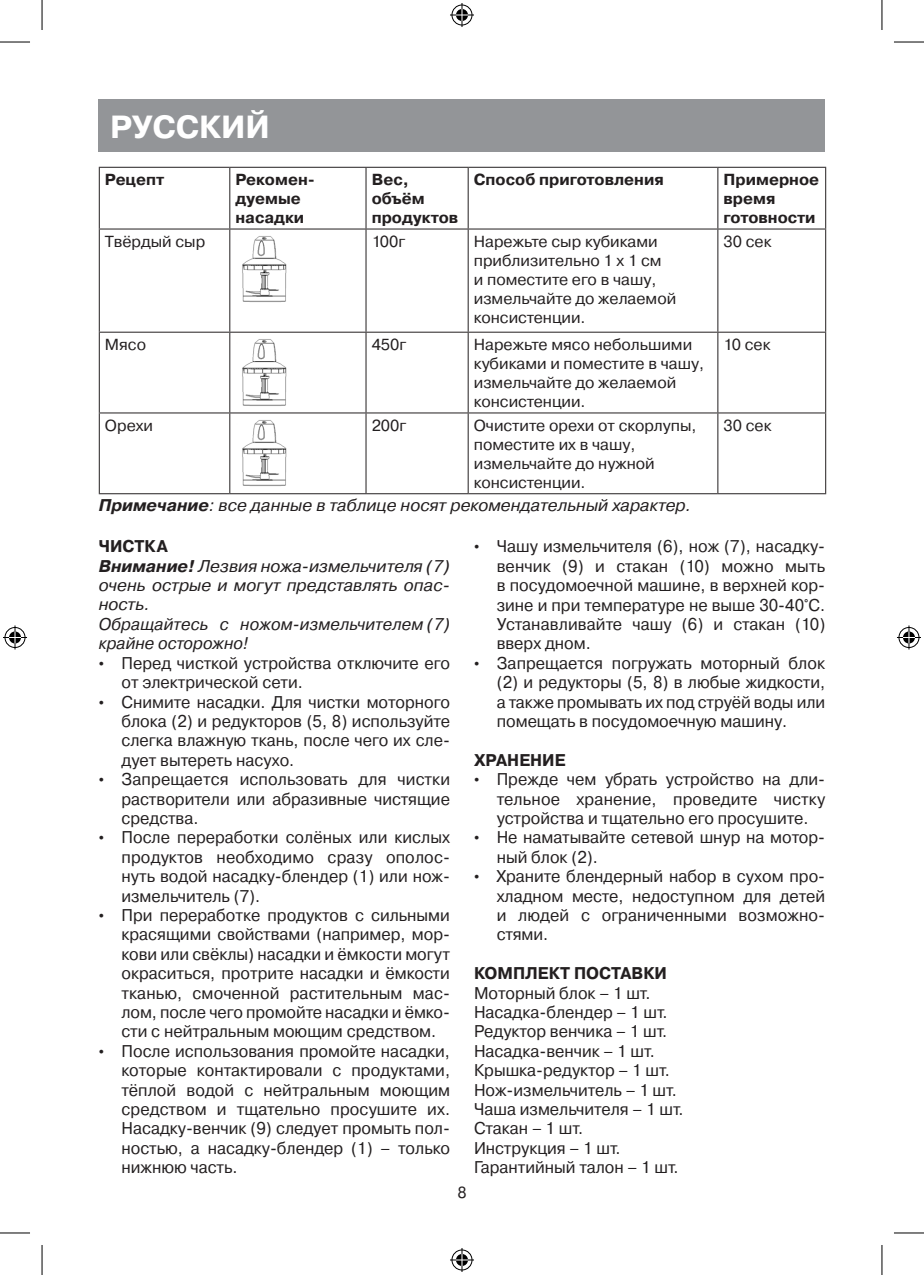
<style>
.page{position:relative;width:924px;height:1275px;background:#fff}
.page>*{position:absolute;margin:0;border:0;box-sizing:border-box;transform-origin:0 0}
.t1{font:700 32px "Pragmatica C";color:#fff}
.Text{font:17px/19.4px "Pragmatica C";color:#231f20;text-align:justify;scale:.96 1}
.Text-2{font:italic 17px/19.4px "Pragmatica C";color:#231f20;text-align:justify}
.Без_интервала{font:italic 17px "Pragmatica C";color:#231f20}
.Text-3{font:italic 17px/19.4px "Pragmatica C";color:#231f20;scale:.96 1}
.Text-4{font:700 17px "Pragmatica C";color:#231f20;scale:.96 1}
.Без_интервала-2{font:16px/19px "Pragmatica C";color:#231f20}
.Без_интервала-3{font:700 16px/19px "Pragmatica C";color:#231f20}
.s1{font-weight:700}
.s2{font-family:"Arial";font-size:15px}
</style>
<div class="page">
<div style="left:99px;top:99px;width:725px;height:53px;background:#939598"></div>
<hr style="left:229px;top:168px;width:1px;height:60px;background:#231f20">
<hr style="left:365px;top:168px;width:1px;height:60px;background:#231f20">
<hr style="left:467px;top:168px;width:1px;height:60px;background:#231f20">
<hr style="left:717px;top:168px;width:1px;height:60px;background:#231f20">
<hr style="left:229px;top:229px;width:1px;height:103px;background:#231f20">
<hr style="left:365px;top:229px;width:1px;height:103px;background:#231f20">
<hr style="left:467px;top:229px;width:1px;height:103px;background:#231f20">
<hr style="left:717px;top:229px;width:1px;height:103px;background:#231f20">
<hr style="left:229px;top:333px;width:1px;height:79px;background:#231f20">
<hr style="left:365px;top:333px;width:1px;height:79px;background:#231f20">
<hr style="left:467px;top:333px;width:1px;height:79px;background:#231f20">
<hr style="left:717px;top:333px;width:1px;height:79px;background:#231f20">
<hr style="left:229px;top:413px;width:1px;height:80px;background:#231f20">
<hr style="left:365px;top:413px;width:1px;height:80px;background:#231f20">
<hr style="left:467px;top:413px;width:1px;height:80px;background:#231f20">
<hr style="left:717px;top:413px;width:1px;height:80px;background:#231f20">
<hr style="left:99px;top:229px;width:1px;height:103px;background:#231f20">
<hr style="left:824px;top:229px;width:1px;height:103px;background:#231f20">
<hr style="left:99px;top:332px;width:131px;height:1px;background:#231f20">
<hr style="left:99px;top:333px;width:1px;height:79px;background:#231f20">
<hr style="left:230px;top:332px;width:136px;height:1px;background:#231f20">
<hr style="left:366px;top:332px;width:102px;height:1px;background:#231f20">
<hr style="left:468px;top:332px;width:249px;height:1px;background:#231f20">
<hr style="left:717px;top:332px;width:108px;height:1px;background:#231f20">
<hr style="left:824px;top:333px;width:1px;height:79px;background:#231f20">
<hr style="left:99px;top:167px;width:131px;height:1px;background:#231f20">
<hr style="left:99px;top:168px;width:1px;height:60px;background:#231f20">
<hr style="left:230px;top:167px;width:136px;height:1px;background:#231f20">
<hr style="left:366px;top:167px;width:102px;height:1px;background:#231f20">
<hr style="left:468px;top:167px;width:249px;height:1px;background:#231f20">
<hr style="left:717px;top:167px;width:108px;height:1px;background:#231f20">
<hr style="left:824px;top:168px;width:1px;height:60px;background:#231f20">
<hr style="left:99px;top:228px;width:131px;height:1px;background:#231f20">
<hr style="left:230px;top:228px;width:136px;height:1px;background:#231f20">
<hr style="left:366px;top:228px;width:102px;height:1px;background:#231f20">
<hr style="left:468px;top:228px;width:249px;height:1px;background:#231f20">
<hr style="left:717px;top:228px;width:108px;height:1px;background:#231f20">
<hr style="left:99px;top:412px;width:131px;height:1px;background:#231f20">
<hr style="left:99px;top:413px;width:1px;height:80px;background:#231f20">
<hr style="left:230px;top:412px;width:136px;height:1px;background:#231f20">
<hr style="left:366px;top:412px;width:102px;height:1px;background:#231f20">
<hr style="left:468px;top:412px;width:249px;height:1px;background:#231f20">
<hr style="left:717px;top:412px;width:108px;height:1px;background:#231f20">
<hr style="left:824px;top:413px;width:1px;height:80px;background:#231f20">
<hr style="left:99px;top:493px;width:131px;height:1px;background:#231f20">
<hr style="left:230px;top:493px;width:136px;height:1px;background:#231f20">
<hr style="left:366px;top:493px;width:102px;height:1px;background:#231f20">
<hr style="left:468px;top:493px;width:249px;height:1px;background:#231f20">
<hr style="left:717px;top:493px;width:108px;height:1px;background:#231f20">
<img style="left:242px;top:236px;width:45px;height:66px">
<img style="left:242px;top:339px;width:45px;height:67px">
<img style="left:242px;top:420px;width:45px;height:66px">
<hr style="left:0;top:42px;width:30px;height:1px;background:#000">
<hr style="left:893px;top:42px;width:30px;height:1px;background:#000">
<hr style="left:0;top:1232px;width:30px;height:1px;background:#000">
<hr style="left:893px;top:1232px;width:30px;height:1px;background:#000">
<hr style="left:42px;top:0;width:1px;height:30px;background:#000">
<hr style="left:42px;top:1245px;width:1px;height:30px;background:#000">
<hr style="left:881px;top:0;width:1px;height:30px;background:#000">
<hr style="left:881px;top:1245px;width:1px;height:30px;background:#000">
<svg style="left:450px;top:3px;width:24px;height:24px"></svg>
<svg style="left:450px;top:1248px;width:24px;height:24px"></svg>
<svg style="left:3px;top:625px;width:24px;height:24px"></svg>
<svg style="left:897px;top:625px;width:23px;height:24px"></svg>
<h1 class="t1" style="left:110px;top:109px;width:161px">РУССКИЙ</h1>
<p class="Без_интервала-3" style="left:105px;top:170px;width:61px">Рецепт</p>
<p class="Без_интервала-3" style="left:235px;top:170px;width:81px">Рекомен&shy;дуемые насадки</p>
<p class="Без_интервала-3" style="left:371px;top:170px;width:88px">Вес, объём продуктов</p>
<p class="Без_интервала-3" style="left:473px;top:170px;width:191px">Способ приготовления</p>
<p class="Без_интервала-3" style="left:723px;top:170px;width:97px">Примерное время</p>
<p class="Без_интервала-3" style="left:723px;top:208px;width:94px">готовности</p>
<p class="Без_интервала-2" style="left:105px;top:232px;width:102px">Твёрдый сыр</p>
<p class="Без_интервала-2" style="left:371px;top:232px;width:35px">100г</p>
<p class="Без_интервала-2" style="left:473px;top:232px;width:204px">Нарежьте сыр кубиками приблизительно 1 х 1 см<br>и поместите его в чашу, измельчайте до желаемой консистенции.</p>
<p class="Без_интервала-2" style="left:723px;top:232px;width:50px">30 сек</p>
<p class="Без_интервала-2" style="left:105px;top:335px;width:43px">Мясо</p>
<p class="Без_интервала-2" style="left:371px;top:335px;width:36px">450г</p>
<p class="Без_интервала-2" style="left:473px;top:335px;width:232px">Нарежьте мясо небольшими кубиками и поместите в чашу, измельчайте до желаемой консистенции.</p>
<p class="Без_интервала-2" style="left:723px;top:335px;width:48px">10 сек</p>
<p class="Без_интервала-2" style="left:105px;top:416px;width:50px">Орехи</p>
<p class="Без_интервала-2" style="left:371px;top:416px;width:36px">200г</p>
<p class="Без_интервала-2" style="left:473px;top:416px;width:224px">Очистите орехи от скорлупы, поместите их в чашу, измельчайте до нужной консистенции.</p>
<p class="Без_интервала-2" style="left:723px;top:416px;width:50px">30 сек</p>
<p class="Без_интервала" style="left:99px;top:496px;width:593px"><span class="s1">Примечание</span>: все данные в таблице носят рекомендательный характер.</p>
<p class="Text-4" style="left:99px;top:537px;width:73px">ЧИСТКА</p>
<p class="Text-2" style="left:99px;top:556px;width:352px"><span class="s1">Внимание!</span> Лезвия ножа-измельчителя (7) очень острые и могут представлять опас&shy;ность.</p>
<p class="Text-3" style="left:99px;top:614px;width:367px">Обращайтесь с ножом-измельчителем (7) крайне осторожно!</p>
<p class="Text" style="left:121px;top:653px;width:343px;text-indent:-23px"><span class="s2">•</span> Перед чисткой устройства отключите его от электрической сети.</p>
<p class="Text" style="left:121px;top:692px;width:343px;text-indent:-23px"><span class="s2">•</span> Снимите насадки. Для чистки моторного блока (2) и редукторов (5, 8) используйте слегка влажную ткань, после чего их сле&shy;дует вытереть насухо.</p>
<p class="Text" style="left:121px;top:769px;width:343px;text-indent:-23px"><span class="s2">•</span> Запрещается использовать для чистки растворители или абразивные чистящие средства.</p>
<p class="Text" style="left:121px;top:828px;width:343px;text-indent:-23px"><span class="s2">•</span> После переработки солёных или кислых продуктов необходимо сразу ополос&shy;нуть водой насадку-блендер (1) или нож&shy;измельчитель (7).</p>
<p class="Text" style="left:121px;top:905px;width:343px;text-indent:-23px"><span class="s2">•</span> При переработке продуктов с сильными красящими свойствами (например, мор&shy;кови или свёклы) насадки и ёмкости могут окраситься, протрите насадки и ёмкости тканью, смоченной растительным мас&shy;лом, после чего промойте насадки и ёмко&shy;сти с нейтральным моющим средством.</p>
<p class="Text" style="left:121px;top:1041px;width:343px;text-indent:-23px"><span class="s2">•</span> После использования промойте насадки, которые контактировали с продуктами, тёплой водой с нейтральным моющим средством и тщательно просушите их.<br>Насадку-венчик (9) следует промыть пол&shy;ностью, а насадку-блендер (1) – только нижнюю часть.</p>
<p class="Без_интервала-2" style="left:457px;top:1182px;width:11px">8</p>
<p class="Text" style="left:496px;top:537px;width:343px;text-indent:-23px"><span class="s2">•</span> Чашу измельчителя (6), нож (7), насадку&shy;венчик (9) и стакан (10) можно мыть в посудомоечной машине, в верхней кор&shy;зине и при температуре не выше 30-40°С.<br>Устанавливайте чашу (6) и стакан (10) вверх дном.</p>
<p class="Text" style="left:496px;top:653px;width:343px;text-indent:-23px"><span class="s2">•</span> Запрещается погружать моторный блок (2) и редукторы (5, 8) в любые жидкости, а также промывать их под струёй воды или помещать в посудомоечную машину.</p>
<p class="Text-4" style="left:474px;top:750px;width:97px">ХРАНЕНИЕ</p>
<p class="Text" style="left:496px;top:769px;width:343px;text-indent:-23px"><span class="s2">•</span> Прежде чем убрать устройство на дли&shy;тельное хранение, проведите чистку устройства и тщательно его просушите.</p>
<p class="Text" style="left:496px;top:828px;width:343px;text-indent:-23px"><span class="s2">•</span> Не наматывайте сетевой шнур на мотор&shy;ный блок (2).</p>
<p class="Text" style="left:496px;top:866px;width:343px;text-indent:-23px"><span class="s2">•</span> Храните блендерный набор в сухом про&shy;хладном месте, недоступном для детей и людей с ограниченными возможно&shy;стями.</p>
<p class="Text-4" style="left:474px;top:964px;width:202px">КОМПЛЕКТ ПОСТАВКИ</p>
<p class="Text" style="left:474px;top:983px;width:185px">Моторный блок – 1 шт.</p>
<p class="Text" style="left:474px;top:1002px;width:203px">Насадка-блендер – 1 шт.</p>
<p class="Text" style="left:474px;top:1022px;width:203px">Редуктор венчика – 1 шт.</p>
<p class="Text" style="left:474px;top:1041px;width:190px">Насадка-венчик – 1 шт.</p>
<p class="Text" style="left:474px;top:1060px;width:205px">Крышка-редуктор – 1 шт.</p>
<p class="Text" style="left:474px;top:1080px;width:213px">Нож-измельчитель – 1 шт.</p>
<p class="Text" style="left:474px;top:1099px;width:220px">Чаша измельчителя – 1 шт.</p>
<p class="Text" style="left:474px;top:1119px;width:115px">Стакан – 1 шт.</p>
<p class="Text" style="left:474px;top:1138px;width:154px">Инструкция – 1 шт.</p>
<p class="Text" style="left:474px;top:1157px;width:214px">Гарантийный талон – 1 шт.</p>
</div>
